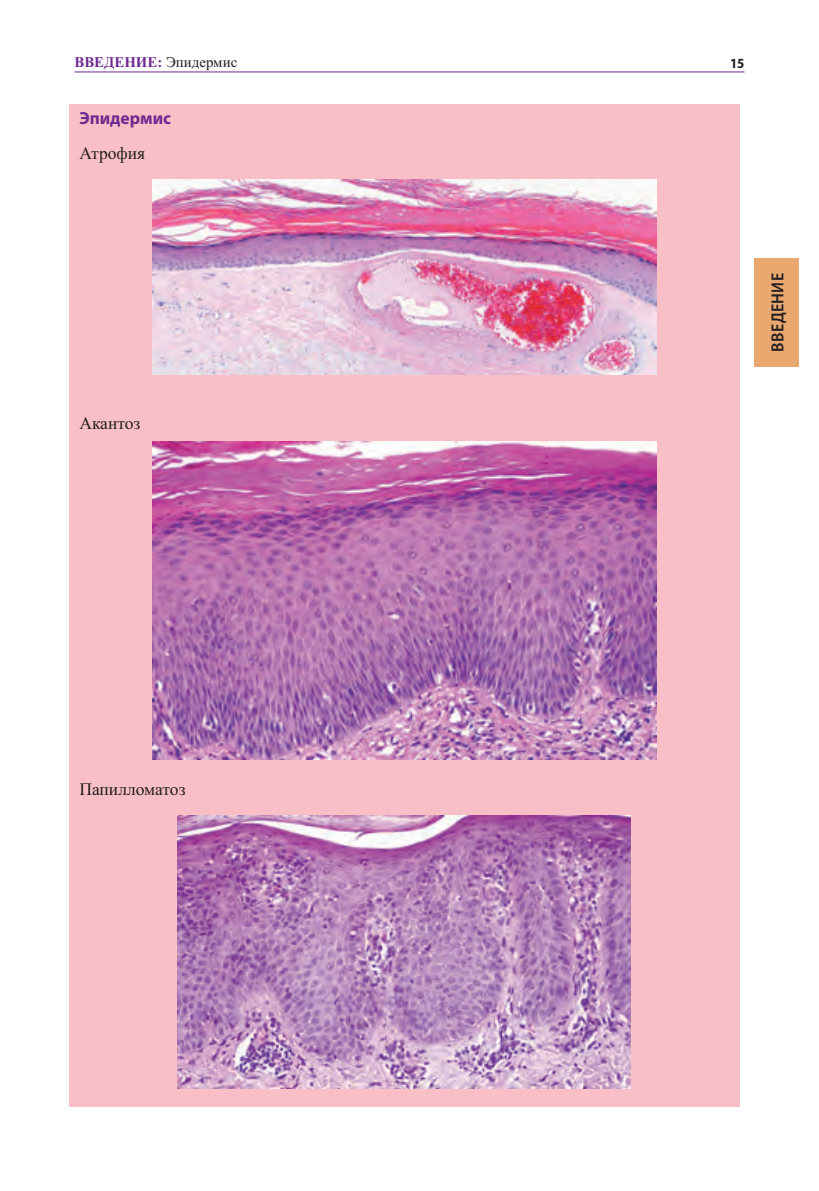
<style>
.page{position:relative;width:819px;height:1191px;background:#fff}
.page>*{position:absolute;margin:0;border:0;box-sizing:border-box;transform-origin:0 0}
.t1{font:17.5px "Times New Roman";color:#231f20}
.t2{font:700 17.5px "Myriad Pro";color:#6e2c91}
.t3{font:600 semi-condensed 17.5px "Myriad Pro";letter-spacing:.02em;color:#231f20}
.t4{font:700 14.88px "Times New Roman";color:#6e2c91}
.t5{font:700 semi-condensed 14px "Myriad Pro";color:#231f20}
.s1{font-weight:400;color:#231f20}
</style>
<div class="page">
<hr style="left:74px;top:71px;width:670px;height:1px;background:#6e2c91">
<div style="left:69px;top:104px;width:670px;height:1002px;background:#f9bfc6"></div>
<img style="left:152px;top:179px;width:504px;height:196px">
<img style="left:152px;top:442px;width:504px;height:317px">
<img style="left:177px;top:815px;width:454px;height:273px">
<div style="left:754px;top:258px;width:45px;height:109px;background:#e9a86f"></div>
<p class="t4" style="left:74px;top:57px;width:164px">ВВЕДЕНИЕ: <span class="s1">Эпидермис</span></p>
<p class="t5" style="left:730px;top:57px;width:16px">15</p>
<p class="t2" style="left:79px;top:111px;width:93px">Эпидермис</p>
<p class="t1" style="left:79px;top:147px;width:67px">Атрофия</p>
<p class="t1" style="left:79px;top:417px;width:63px">Акантоз</p>
<p class="t3" style="left:770px;top:352px;width:80px;rotate:-90deg">ВВЕДЕНИЕ</p>
<p class="t1" style="left:79px;top:782px;width:108px">Папилломатоз</p>
</div>
